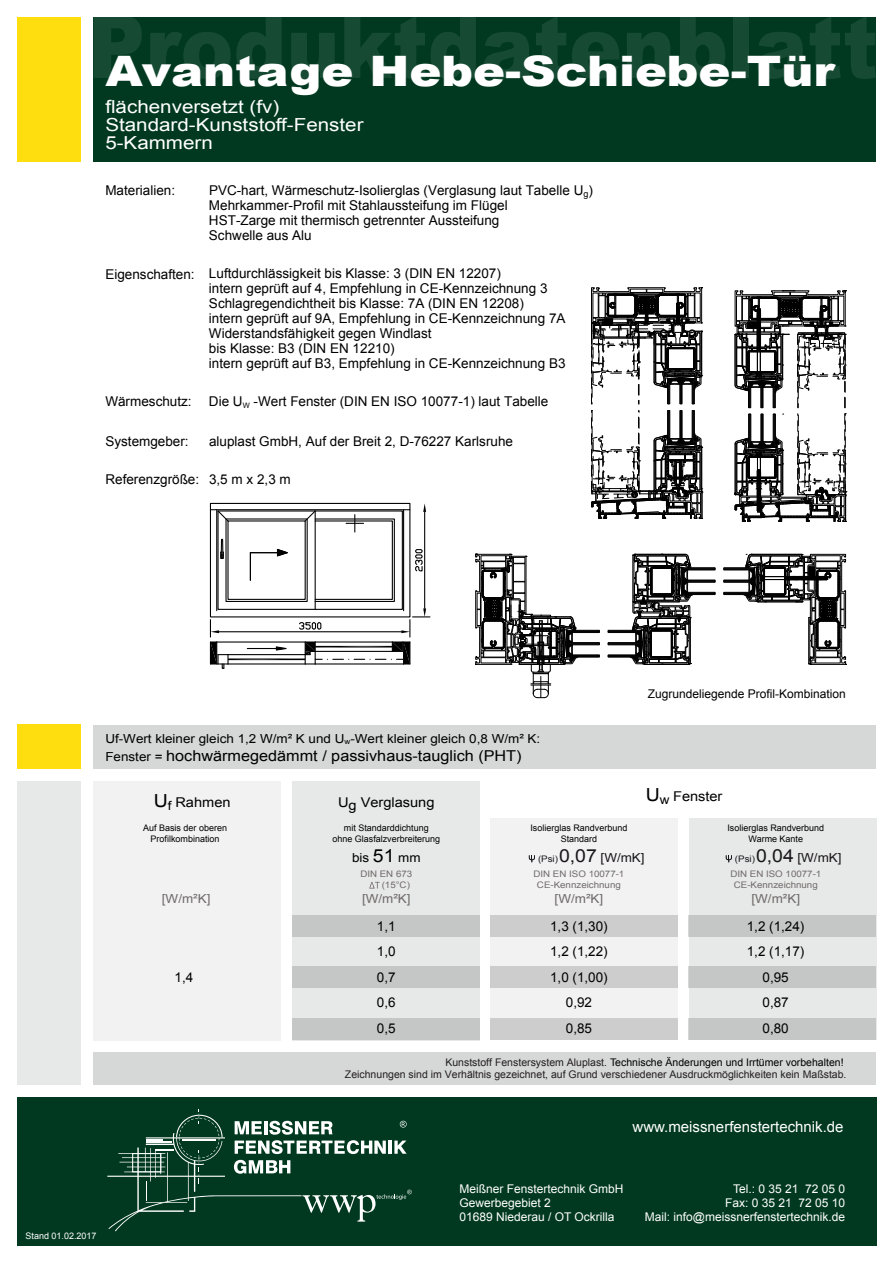
<style>
.page{position:relative;width:893px;height:1263px;background:#fff}
.page>*{position:absolute;margin:0;border:0;box-sizing:border-box;transform-origin:0 0}
.t1{font:900 87px "Arial";color:#fff;scale:.91 1}
.t2{font:900 42px "Arial";color:#fff;scale:1.14 1}
.t3{font:18px/18px "Arial";color:#fff;scale:1.14 1}
.t4{font:15px "Arial";color:#000;scale:1.08 1}
.t5{font:15px "Arial";color:#fff}
.t6{font:13.5px/25.5px "Arial";color:#000;text-align:center}
.t7{font:13.5px "Arial";color:#000;scale:1.08 1}
.t8{font:12.45px "Arial";color:#000;scale:1.08 1}
.t9{font:12.45px "Arial";color:#1a171b;scale:1.08 1}
.t10{font:12.45px "Arial";color:#706a6a;scale:1.08 1}
.t11{font:12px/14.4px "Arial";color:#fff}
.t12{font:12px "Arial";color:#000}
.t13{font:10.5px/12.6px "Arial";color:#231f20;text-align:right}
.t14{font:9px/10.8px "Arial";color:#000;text-align:center}
.t15{font:9px/10.8px "Arial";color:#706a6a;text-align:center;scale:1.08 1}
.t16{font:9px "Arial";color:#fff}
.s1{font-size:12.45px}
.s2{font-size:18px}
.s3{font-size:9px}
.s4{color:#000}
</style>
<div class="page">
<div style="left:17px;top:1097px;width:859px;height:149px;background:#003920"></div>
<svg style="left:107px;top:1109px;width:305px;height:122px"></svg>
<div style="left:94px;top:17px;width:782px;height:145px;background:#003920"></div>
<div style="left:17px;top:17px;width:64px;height:145px;background:#ffde10"></div>
<div style="left:94px;top:781px;width:187px;height:259px;background:#f2f2f3"></div>
<div style="left:292px;top:781px;width:187px;height:259px;background:#e7e8e8"></div>
<div style="left:490px;top:818px;width:187px;height:222px;background:#f2f2f3"></div>
<div style="left:689px;top:818px;width:187px;height:222px;background:#e7e8e8"></div>
<div style="left:292px;top:1018px;width:187px;height:21px;background:#c5c6c6"></div>
<div style="left:292px;top:967px;width:187px;height:21px;background:#c5c6c6"></div>
<div style="left:292px;top:915px;width:187px;height:21px;background:#c5c6c6"></div>
<div style="left:490px;top:1018px;width:188px;height:21px;background:#cdcdce"></div>
<div style="left:490px;top:967px;width:188px;height:21px;background:#cdcdce"></div>
<div style="left:490px;top:915px;width:188px;height:21px;background:#cdcdce"></div>
<div style="left:688px;top:1018px;width:187px;height:21px;background:#c5c6c6"></div>
<div style="left:688px;top:967px;width:187px;height:21px;background:#c5c6c6"></div>
<div style="left:688px;top:915px;width:187px;height:21px;background:#c5c6c6"></div>
<div style="left:17px;top:781px;width:64px;height:303px;background:#e7e8e8"></div>
<div style="left:94px;top:725px;width:782px;height:43px;background:#d6d7d7"></div>
<div style="left:94px;top:1052px;width:782px;height:32px;background:#d6d7d7"></div>
<div style="left:17px;top:724px;width:64px;height:45px;background:#ffde10"></div>
<svg style="left:369px;top:882px;width:10px;height:7px"></svg>
<svg style="left:529px;top:855px;width:6px;height:7px"></svg>
<svg style="left:725px;top:855px;width:7px;height:7px"></svg>
<div style="left:314px;top:520px;width:79px;height:80px;border:1px solid #000"></div>
<div style="left:314px;top:518px;width:81px;height:84px;border:1px solid #000"></div>
<hr style="left:314px;top:511px;width:2px;height:98px;background:#000">
<div style="left:210px;top:503px;width:200px;height:114px;border:1px solid #000"></div>
<svg style="left:217px;top:510px;width:12px;height:13px"></svg>
<svg style="left:303px;top:510px;width:14px;height:13px"></svg>
<hr style="left:403px;top:510px;width:1px;height:101px;background:#000">
<hr style="left:210px;top:509px;width:200px;height:1px;background:#000">
<hr style="left:216px;top:510px;width:1px;height:101px;background:#000">
<hr style="left:250px;top:552px;width:37px;height:1px;background:#000">
<svg style="left:276px;top:549px;width:12px;height:8px"></svg>
<svg style="left:250px;top:553px;width:1px;height:27px"></svg>
<svg style="left:220px;top:539px;width:4px;height:20px"></svg>
<hr style="left:424px;top:512px;width:1px;height:96px;background:#000">
<svg style="left:210px;top:608px;width:220px;height:61px"></svg>
<svg style="left:423px;top:503px;width:3px;height:9px"></svg>
<svg style="left:415px;top:549px;width:8px;height:23px"></svg>
<div style="left:723px;top:592px;width:31px;height:3px;border:1px solid #000"></div>
<hr style="left:723px;top:594px;width:31px;height:1px;background:#000">
<hr style="left:723px;top:593px;width:31px;height:1px;background:#000">
<div style="left:723px;top:580px;width:31px;height:3px;border:1px solid #000"></div>
<hr style="left:723px;top:581px;width:31px;height:1px;background:#000">
<hr style="left:723px;top:580px;width:31px;height:1px;background:#000">
<div style="left:723px;top:567px;width:31px;height:3px;border:1px solid #000"></div>
<hr style="left:723px;top:569px;width:31px;height:1px;background:#000">
<hr style="left:723px;top:568px;width:31px;height:1px;background:#000">
<svg style="left:734px;top:290px;width:112px;height:375px"></svg>
<hr style="left:566px;top:656px;width:33px;height:1px;background:#000">
<hr style="left:566px;top:655px;width:33px;height:1px;background:#000">
<div style="left:566px;top:642px;width:33px;height:3px;border:1px solid #000"></div>
<hr style="left:566px;top:644px;width:33px;height:1px;background:#000">
<hr style="left:566px;top:643px;width:33px;height:1px;background:#000">
<hr style="left:566px;top:632px;width:33px;height:1px;background:#000">
<hr style="left:566px;top:631px;width:33px;height:1px;background:#000">
<hr style="left:566px;top:630px;width:33px;height:1px;background:#000">
<svg style="left:475px;top:554px;width:103px;height:144px"></svg>
<div style="left:681px;top:592px;width:34px;height:3px;border:1px solid #000"></div>
<hr style="left:682px;top:594px;width:33px;height:1px;background:#000">
<hr style="left:682px;top:593px;width:33px;height:1px;background:#000">
<div style="left:681px;top:580px;width:34px;height:3px;border:1px solid #000"></div>
<hr style="left:682px;top:581px;width:33px;height:1px;background:#000">
<hr style="left:682px;top:580px;width:33px;height:1px;background:#000">
<div style="left:681px;top:567px;width:34px;height:3px;border:1px solid #000"></div>
<hr style="left:682px;top:569px;width:33px;height:1px;background:#000">
<hr style="left:682px;top:568px;width:33px;height:1px;background:#000">
<svg style="left:590px;top:287px;width:113px;height:378px"></svg>
<svg style="left:346px;top:515px;width:17px;height:17px"></svg>
<h1 class="t1" style="left:88px;top:-16px;width:869px">Produktdatenblatt</h1>
<h2 class="t2" style="left:105px;top:40px;width:641px">Avantage Hebe-Schiebe-Tür</h2>
<h3 class="t3" style="left:105px;top:98px;width:228px">flächenversetzt (fv)<br>Standard-Kunststoff-Fenster<br>5-Kammern</h3>
<p class="t6" style="left:105px;top:178px;width:71px">Materialien:</p>
<p class="t6" style="left:209px;top:183px;width:385px;line-height:15px;text-align:left">PVC-hart, Wärmeschutz-Isolierglas (Verglasung laut Tabelle U<sub>g</sub>)<br>Mehrkammer-Profil mit Stahlaussteifung im Flügel<br>HST-Zarge mit thermisch getrennter Aussteifung<br>Schwelle aus Alu</p>
<p class="t6" style="left:209px;top:266px;width:358px;line-height:15px;text-align:left;text-indent:-104px">Eigenschaften: Luftdurchlässigkeit bis Klasse: 3 (DIN EN 12207)<br>intern geprüft auf 4, Empfehlung in CE-Kennzeichnung 3<br>Schlagregendichtheit bis Klasse: 7A (DIN EN 12208)<br>intern geprüft auf 9A, Empfehlung in CE-Kennzeichnung 7A Widerstandsfähigkeit gegen Windlast<br>bis Klasse: B3 (DIN EN 12210)<br>intern geprüft auf B3, Empfehlung in CE-Kennzeichnung B3</p>
<p class="t6" style="left:105px;top:389px;width:88px">Wärmeschutz:</p>
<p class="t6" style="left:209px;top:389px;width:341px">Die U<sub>W</sub> -Wert Fenster (DIN EN ISO 10077-1) laut Tabelle</p>
<p class="t6" style="left:105px;top:428px;width:85px">Systemgeber:</p>
<p class="t6" style="left:209px;top:428px;width:305px">aluplast GmbH, Auf der Breit 2, D-76227 Karlsruhe</p>
<p class="t6" style="left:105px;top:466px;width:187px">Referenzgröße: 3,5 m x 2,3 m</p>
<p class="t8" style="left:105px;top:730px;width:404px">Uf-Wert kleiner gleich 1,2 W/m² K und U<sub>w</sub>-Wert kleiner gleich 0,8 W/m² K:</p>
<p class="t4" style="left:105px;top:746px;width:387px"><span class="s1">Fenster =</span> hochwärmegedämmt / passivhaus-tauglich (PHT)</p>
<p class="t7" style="left:154px;top:794px;width:73px"><span class="s2">U</span><sub>f</sub> Rahmen</p>
<p class="t7" style="left:338px;top:794px;width:91px">Ug Verglasung</p>
<p class="t12" style="left:647px;top:686px;width:200px">Zugrundeliegende Profil-Kombination</p>
<p class="t7" style="left:645px;top:788px;width:72px"><span class="s2">U</span><sub>w</sub> Fenster</p>
<p class="t14" style="left:143px;top:823px;width:85px">Auf Basis der oberen<br>Profilkombination</p>
<p class="t10" style="left:162px;top:891px;width:46px">[W/m²K]</p>
<p class="t6" style="left:175px;top:965px;width:20px">1,4</p>
<p class="t16" style="left:26px;top:1230px;width:73px">Stand 01.02.2017</p>
<p class="t14" style="left:332px;top:823px;width:109px">mit Standarddichtung<br>ohne Glasfalzverbreiterung</p>
<p class="t8" style="left:352px;top:849px;width:65px">bis <span class="s2">51</span> mm</p>
<p class="t15" style="left:360px;top:869px;width:50px;text-align:right">DIN EN 673 (15°C)</p>
<p class="t10" style="left:362px;top:891px;width:46px">[W/m²K]</p>
<p class="t6" style="left:377px;top:913px;width:20px;text-align:justify">1,1<br>1,0<br>0,7<br>0,6<br>0,5</p>
<p class="t14" style="left:530px;top:823px;width:98px">Isolierglas Randverbund<br>Standard</p>
<p class="t9" style="left:538px;top:849px;width:100px"><span class="s3">(Psi)</span><span class="s2">0,07</span> [W/mK]</p>
<p class="t15" style="left:533px;top:869px;width:86px">DIN EN ISO 10077-1<br>CE-Kennzeichnung</p>
<p class="t10" style="left:554px;top:891px;width:46px">[W/m²K]</p>
<p class="t6" style="left:550px;top:913px;width:59px">1,3 (1,30)<br>1,2 (1,22)<br>1,0 (1,00)<br>0,92<br>0,85</p>
<p class="t14" style="left:727px;top:823px;width:98px">Isolierglas Randverbund<br>Warme Kante</p>
<p class="t9" style="left:735px;top:849px;width:100px"><span class="s3">(Psi)</span><span class="s2">0,04</span> [W/mK]</p>
<p class="t15" style="left:730px;top:869px;width:86px">DIN EN ISO 10077-1<br>CE-Kennzeichnung</p>
<p class="t10" style="left:751px;top:891px;width:46px">[W/m²K]</p>
<p class="t6" style="left:746px;top:913px;width:59px">1,2 (1,24)<br>1,2 (1,17)<br>0,95<br>0,87<br>0,80</p>
<p class="t13" style="left:345px;top:1056px;width:503px">Kunststoff Fenstersystem Aluplast. <span class="s4">Technische Änderungen und Irrtümer vorbehalten!<br></span>Zeichnungen sind im Verhältnis gezeichnet, auf Grund verschiedener Ausdruckmöglichkeiten kein Maßstab.</p>
<p class="t5" style="left:632px;top:1117px;width:212px">www.meissnerfenstertechnik.de</p>
<p class="t11" style="left:459px;top:1181px;width:166px">Meißner Fenstertechnik GmbH<br>Gewerbegebiet 2<br>01689 Niederau / OT Ockrilla</p>
<p class="t11" style="left:645px;top:1181px;width:202px;text-align:right">Tel.: 0 35 21 72 05 0<br>Fax: 0 35 21 72 05 10<br>Mail: info@meissnerfenstertechnik.de</p>
</div>
